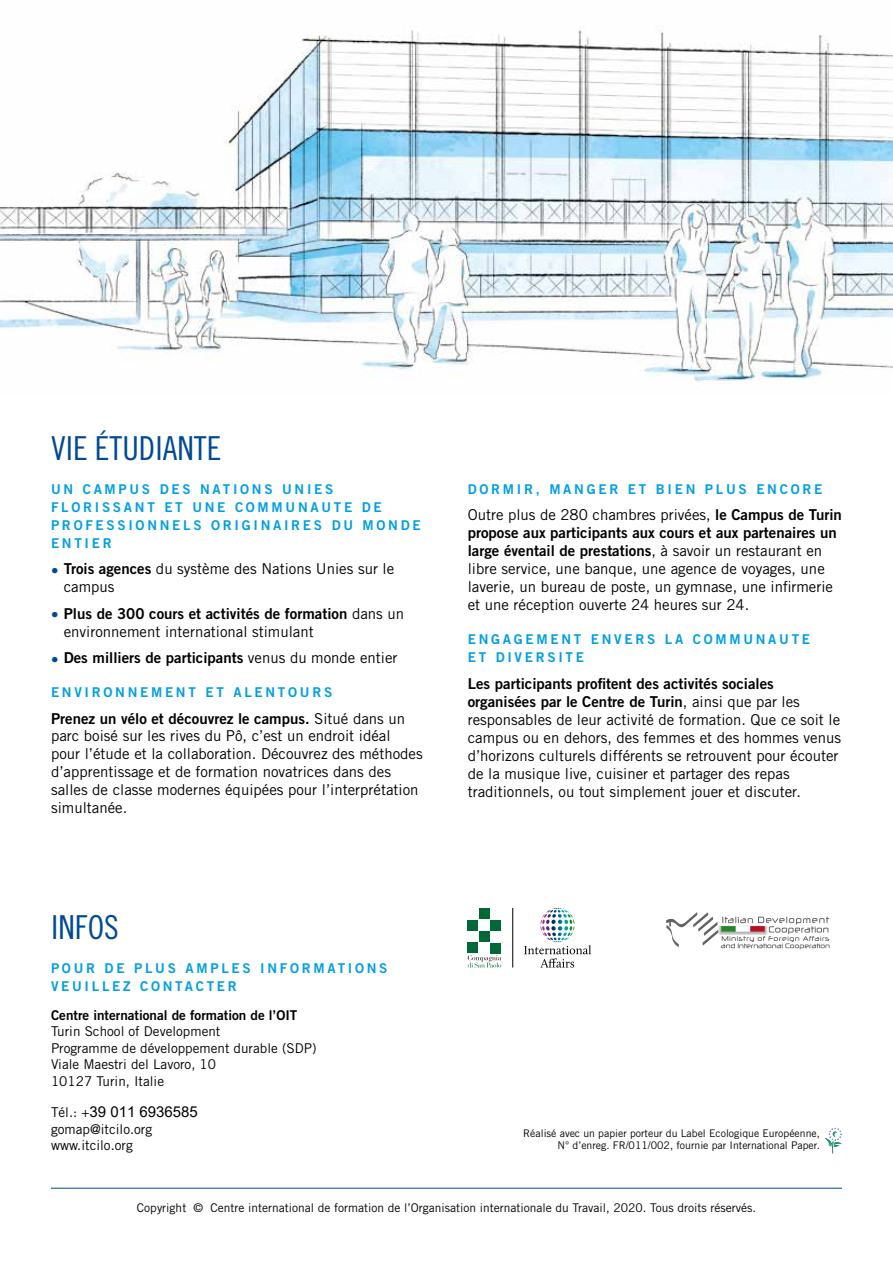
<style>
.page{position:relative;width:893px;height:1263px;background:#fff}
.page>*{position:absolute;margin:0;border:0;box-sizing:border-box;transform-origin:0 0}
.t1{font:33px "Trade Gothic Cond Eighteen";color:#004996}
.t2{font:15px/18px "Trade Gothic";color:#000}
.t3{font:15px/18px "Trade Gothic Bold Two";color:#000}
.t4{font:15px "Arial";color:#000}
.t5{font:13.5px/18px "Trade Gothic Bold Two";letter-spacing:.2em;color:#009fe3}
.t6{font:13.5px/16.5px "Trade Gothic";color:#000}
.t7{font:13.5px "Trade Gothic Bold Two";color:#000}
.t8{font:12px "Trade Gothic";color:#000}
.t9{font:10.5px/12px "Trade Gothic";color:#000;text-align:right}
.s1{color:#004996}
.s2{font-family:"Trade Gothic Bold Two"}
.s3{font-family:"Trade Gothic";color:#004996}
.s4{font-family:"Trade Gothic"}
.s5{font-family:"Trade Gothic";font-size:13.5px}
</style>
<div class="page">
<img style="left:0;top:26px;width:893px;height:356px">
<svg style="left:468px;top:955px;width:33px;height:12px"></svg>
<div style="left:479px;top:931px;width:10px;height:11px;background:#006935"></div>
<div style="left:479px;top:908px;width:10px;height:10px;background:#006935"></div>
<div style="left:468px;top:920px;width:10px;height:10px;background:#006935"></div>
<div style="left:468px;top:943px;width:10px;height:10px;background:#006935"></div>
<div style="left:490px;top:920px;width:11px;height:10px;background:#006935"></div>
<div style="left:490px;top:943px;width:11px;height:10px;background:#006935"></div>
<hr style="left:512px;top:908px;width:1px;height:59px;background:#000">
<svg style="left:524px;top:945px;width:67px;height:22px"></svg>
<svg style="left:550px;top:908px;width:13px;height:5px"></svg>
<svg style="left:666px;top:912px;width:164px;height:37px"></svg>
<svg style="left:825px;top:1127px;width:17px;height:26px"></svg>
<hr style="left:51px;top:1188px;width:791px;height:1px;background:#004996">
<h1 class="t1" style="left:51px;top:428px;width:172px">VIE ÉTUDIANTE</h1>
<p class="t5" style="left:51px;top:480px;width:371px">UN CAMPUS DES NATIONS UNIES<br>FLORISSANT ET UNE COMMUNAUTE DE<br>PROFESSIONNELS ORIGINAIRES DU MONDE<br>ENTIER</p>
<p class="t2" style="left:64px;top:560px;width:332px;text-indent:-13px"><span class="s1">•</span> <span class="s2">Trois agences</span> du système des Nations Unies sur le campus</p>
<p class="t3" style="left:51px;top:604px;width:355px"><span class="s3">•</span> Plus de 300 cours et activités de formation <span class="s4">dans un</span></p>
<p class="t2" style="left:64px;top:622px;width:252px">environnement international stimulant</p>
<p class="t3" style="left:51px;top:649px;width:348px"><span class="s3">•</span> Des milliers de participants <span class="s4">venus du monde entier</span></p>
<p class="t5" style="left:51px;top:683px;width:283px">ENVIRONNEMENT ET ALENTOURS</p>
<p class="t3" style="left:51px;top:709px;width:356px">Prenez un vélo et découvrez le campus. <span class="s4">Situé dans un</span></p>
<p class="t2" style="left:51px;top:727px;width:373px">parc boisé sur les rives du Pô, c’est un endroit idéal pour l’étude et la collaboration. Découvrez des méthodes d’apprentissage et de formation novatrices dans des salles de classe modernes équipées pour l’interprétation simultanée.</p>
<h1 class="t1" style="left:51px;top:908px;width:69px">INFOS</h1>
<p class="t5" style="left:51px;top:959px;width:338px">POUR DE PLUS AMPLES INFORMATIONS<br>VEUILLEZ CONTACTER</p>
<p class="t7" style="left:51px;top:1007px;width:248px">Centre international de formation de l’OIT</p>
<p class="t6" style="left:51px;top:1023px;width:267px">Turin School of Development<br>Programme de développement durable (SDP)<br>Viale Maestri del Lavoro, 10<br>10127 Turin, Italie</p>
<p class="t4" style="left:51px;top:1101px;width:148px"><span class="s5">Tél.: +</span>39 011 6936585</p>
<p class="t6" style="left:51px;top:1120px;width:103px">gomap@itcilo.org www.itcilo.org</p>
<p class="t5" style="left:468px;top:480px;width:356px">DORMIR, MANGER ET BIEN PLUS ENCORE</p>
<p class="t2" style="left:468px;top:506px;width:376px">Outre plus de 280 chambres privées, <span class="s2">le Campus de Turin</span></p>
<p class="t3" style="left:468px;top:524px;width:371px">propose aux participants aux cours et aux partenaires un large éventail de prestations<span class="s4">, à savoir un restaurant en</span></p>
<p class="t2" style="left:468px;top:560px;width:367px">libre service, une banque, une agence de voyages, une laverie, un bureau de poste, un gymnase, une infirmerie et une réception ouverte 24 heures sur 24.</p>
<p class="t5" style="left:468px;top:630px;width:344px">ENGAGEMENT ENVERS LA COMMUNAUTE<br>ET DIVERSITE</p>
<p class="t3" style="left:468px;top:674px;width:334px">Les participants profitent des activités sociales organisées par le Centre de Turin<span class="s4">, ainsi que par les</span></p>
<p class="t2" style="left:468px;top:710px;width:375px">responsables de leur activité de formation. Que ce soit le campus ou en dehors, des femmes et des hommes venus d’horizons culturels différents se retrouvent pour écouter de la musique live, cuisiner et partager des repas traditionnels, ou tout simplement jouer et discuter.</p>
<p class="t9" style="left:523px;top:1127px;width:298px">Réalisé avec un papier porteur du Label Ecologique Européenne,<br>N° d’enreg. FR/011/002, fournie par International Paper.</p>
<p class="t8" style="left:137px;top:1200px;width:620px">Copyright © Centre international de formation de l’Organisation internationale du Travail, 2020. Tous droits réservés.</p>
</div>
